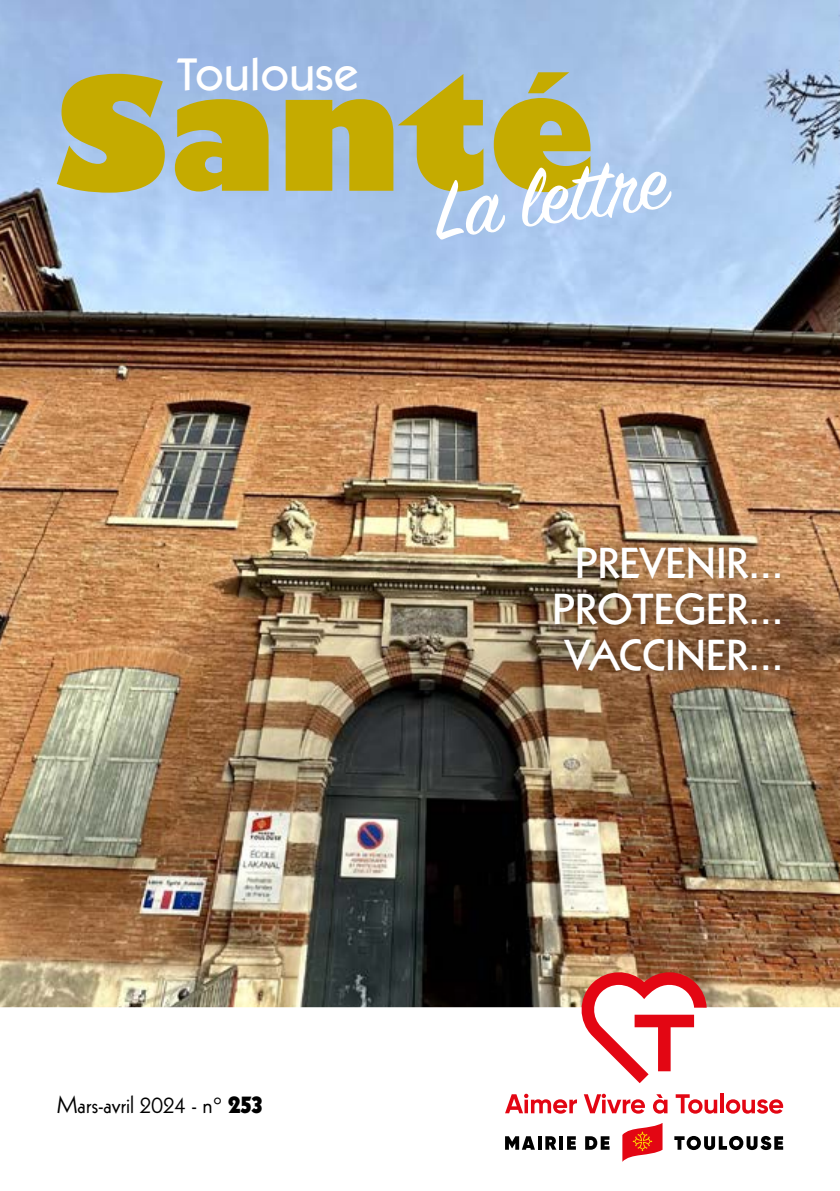
<style>
.page{position:relative;width:840px;height:1191px;background:#fff}
.page>*{position:absolute;margin:0;border:0;box-sizing:border-box;transform-origin:0 0}
.t1{font:500 46px "ITC Kabel Std";letter-spacing:.01em;color:#fff}
.t2{font:800 42px/46px "Kabel LT Std";letter-spacing:.02em;color:#fff;text-align:center}
.t3{font:24px "Kabel LT Std";color:#000}
.s1{font-weight:900}
</style>
<div class="page">
<img style="left:0;top:0;width:839px;height:982px">
<svg style="left:0;top:982px;width:839px;height:180px"></svg>
<svg style="left:622px;top:1122px;width:40px;height:39px"></svg>
<svg style="left:505px;top:1136px;width:29px;height:13px"></svg>
<svg style="left:537px;top:1136px;width:4px;height:13px"></svg>
<svg style="left:545px;top:1136px;width:11px;height:13px"></svg>
<hr style="left:559px;top:1136px;width:4px;height:13px;background:#000">
<svg style="left:566px;top:1136px;width:9px;height:13px"></svg>
<svg style="left:585px;top:1136px;width:24px;height:13px"></svg>
<svg style="left:674px;top:1136px;width:108px;height:14px"></svg>
<svg style="left:505px;top:1093px;width:71px;height:20px"></svg>
<svg style="left:583px;top:1093px;width:61px;height:20px"></svg>
<svg style="left:652px;top:1094px;width:15px;height:19px"></svg>
<svg style="left:675px;top:1094px;width:41px;height:19px"></svg>
<svg style="left:719px;top:1093px;width:4px;height:20px"></svg>
<svg style="left:725px;top:1099px;width:57px;height:14px"></svg>
<svg style="left:577px;top:972px;width:129px;height:111px"></svg>
<div style="left:544px;top:535px;width:246px;height:146px;background:#000;opacity:.5"></div>
<svg style="left:57px;top:72px;width:533px;height:121px;background:#b5b361"></svg>
<svg style="left:436px;top:162px;width:235px;height:78px"></svg>
<p class="t1" style="left:177px;top:47px;width:184px">Toulouse</p>
<p class="t3" style="left:57px;top:1090px;width:207px">Mars-avril 2024 - n° <span class="s1">253</span></p>
<p class="t2" style="left:552px;top:541px;width:232px">PREVENIR...<br>PROTEGER...<br>VACCINER...</p>
</div>
